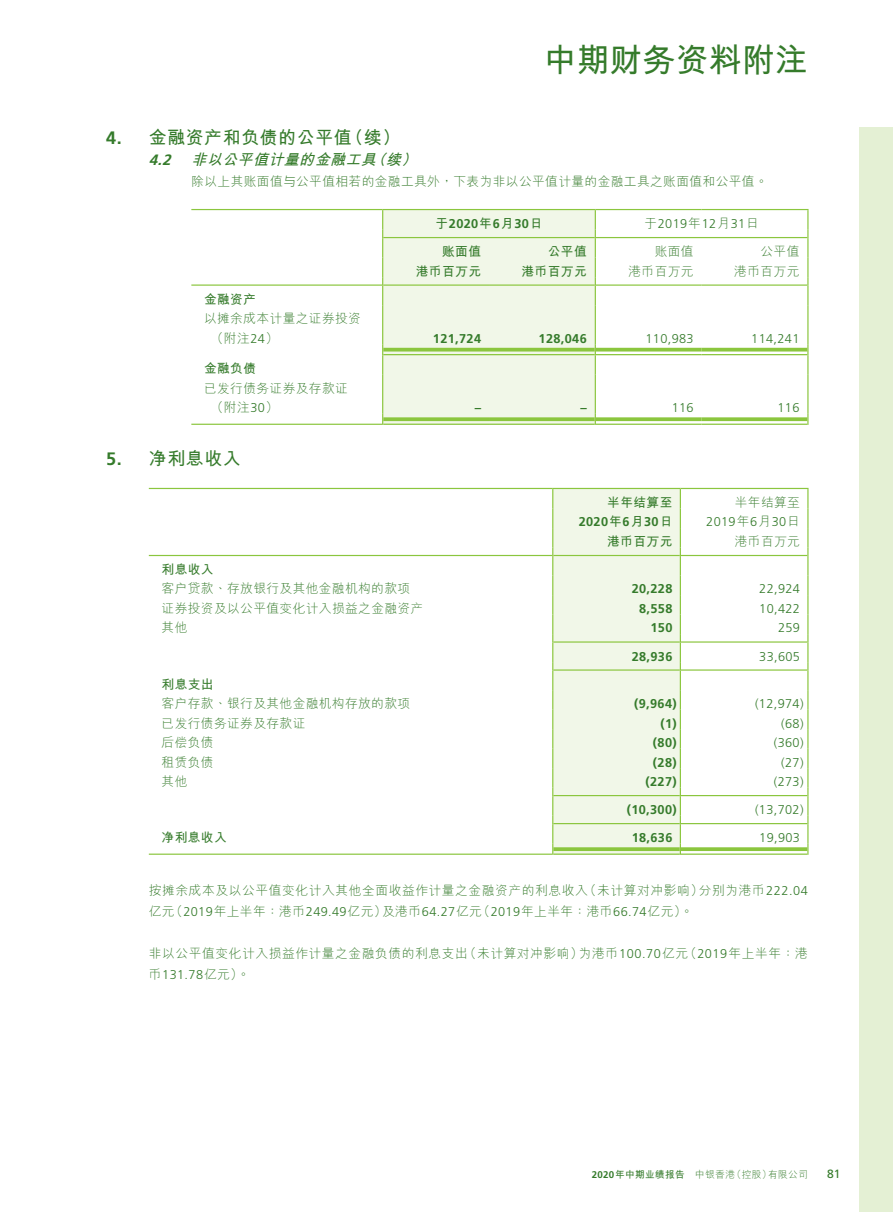
<style>
.page{position:relative;width:893px;height:1212px;background:#fff}
.page>*{position:absolute;margin:0;border:0;box-sizing:border-box;transform-origin:0 0}
.t1{font:700 33px "M Hei HKS";color:#357b2b}
.t2{font:700 18px "M Hei HKS";letter-spacing:.03em;color:#357b2b}
.t3{font:italic 700 15px "M Hei HKS";color:#357b2b}
.t4{font:300 12.75px/19.5px "M Hei HKS";letter-spacing:.03em;color:#357b2b}
.t5{font:300 12.75px "Frutiger LT Std";letter-spacing:.03em;color:#357b2b}
.t6{font:700 12.75px "Frutiger LT Std";letter-spacing:.03em;color:#357b2b}
.t7{font:700 12.75px "M Hei HKS";letter-spacing:.03em;color:#357b2b}
.t8{font:12px "Frutiger LT Std";color:#357b2b}
.t9{font:300 9.75px "M Hei HKS";letter-spacing:.03em;color:#357b2b}
.s1{font-family:"Frutiger LT Std"}
.s2{font-family:"M Hei HKS"}
.s3{font-family:"Frutiger LT Std";font-weight:700}
.s4{font-weight:700}
</style>
<div class="page">
<div style="left:859px;top:128px;width:34px;height:1084px;background:#e4f0d4"></div>
<div style="left:383px;top:210px;width:212px;height:214px;background:#f1f7e8"></div>
<hr style="left:191px;top:209px;width:192px;height:1px;background:#8bc63e">
<hr style="left:383px;top:209px;width:106px;height:1px;background:#8bc63e">
<hr style="left:489px;top:209px;width:106px;height:1px;background:#8bc63e">
<hr style="left:595px;top:209px;width:107px;height:1px;background:#8bc63e">
<hr style="left:702px;top:209px;width:106px;height:1px;background:#8bc63e">
<hr style="left:807px;top:305px;width:1px;height:39px;background:#8bc63e">
<svg style="left:807px;top:344px;width:1px;height:31px"></svg>
<hr style="left:807px;top:375px;width:1px;height:39px;background:#8bc63e">
<hr style="left:382px;top:305px;width:1px;height:39px;background:#8bc63e">
<svg style="left:382px;top:344px;width:1px;height:31px"></svg>
<hr style="left:382px;top:375px;width:1px;height:39px;background:#8bc63e">
<hr style="left:595px;top:305px;width:1px;height:39px;background:#8bc63e">
<svg style="left:595px;top:344px;width:1px;height:31px"></svg>
<hr style="left:595px;top:375px;width:1px;height:39px;background:#8bc63e">
<svg style="left:382px;top:210px;width:1px;height:95px"></svg>
<svg style="left:595px;top:210px;width:1px;height:95px"></svg>
<svg style="left:807px;top:210px;width:1px;height:95px"></svg>
<hr style="left:383px;top:237px;width:212px;height:1px;background:#8bc63e">
<hr style="left:596px;top:237px;width:211px;height:1px;background:#8bc63e">
<hr style="left:191px;top:284px;width:191px;height:2px;background:#8bc63e">
<hr style="left:383px;top:284px;width:106px;height:2px;background:#8bc63e">
<hr style="left:489px;top:284px;width:106px;height:2px;background:#8bc63e">
<hr style="left:596px;top:284px;width:106px;height:2px;background:#8bc63e">
<hr style="left:702px;top:284px;width:105px;height:2px;background:#8bc63e">
<hr style="left:383px;top:348px;width:106px;height:3px;background:#8bc63e">
<hr style="left:383px;top:354px;width:106px;height:1px;background:#8bc63e">
<hr style="left:489px;top:348px;width:106px;height:3px;background:#8bc63e">
<hr style="left:489px;top:354px;width:106px;height:1px;background:#8bc63e">
<hr style="left:596px;top:348px;width:106px;height:3px;background:#8bc63e">
<hr style="left:596px;top:354px;width:106px;height:1px;background:#8bc63e">
<hr style="left:702px;top:348px;width:105px;height:3px;background:#8bc63e">
<hr style="left:702px;top:354px;width:105px;height:1px;background:#8bc63e">
<hr style="left:191px;top:424px;width:191px;height:1px;background:#8bc63e">
<svg style="left:383px;top:417px;width:106px;height:4px"></svg>
<hr style="left:383px;top:424px;width:106px;height:1px;background:#8bc63e">
<svg style="left:489px;top:417px;width:106px;height:4px"></svg>
<hr style="left:489px;top:424px;width:106px;height:1px;background:#8bc63e">
<svg style="left:596px;top:417px;width:106px;height:4px"></svg>
<hr style="left:596px;top:424px;width:106px;height:1px;background:#8bc63e">
<svg style="left:702px;top:417px;width:105px;height:4px"></svg>
<hr style="left:702px;top:424px;width:105px;height:1px;background:#8bc63e">
<div style="left:553px;top:489px;width:127px;height:364px;background:#f1f7e8"></div>
<hr style="left:149px;top:488px;width:404px;height:1px;background:#8bc63e">
<hr style="left:553px;top:488px;width:127px;height:1px;background:#8bc63e">
<hr style="left:680px;top:488px;width:128px;height:1px;background:#8bc63e">
<svg style="left:552px;top:489px;width:1px;height:366px"></svg>
<svg style="left:807px;top:489px;width:1px;height:366px"></svg>
<svg style="left:680px;top:489px;width:1px;height:366px"></svg>
<hr style="left:149px;top:555px;width:403px;height:1px;background:#8bc63e">
<hr style="left:553px;top:555px;width:127px;height:1px;background:#8bc63e">
<hr style="left:681px;top:555px;width:126px;height:1px;background:#8bc63e">
<hr style="left:553px;top:641px;width:127px;height:2px;background:#8bc63e">
<hr style="left:681px;top:641px;width:126px;height:2px;background:#8bc63e">
<hr style="left:553px;top:669px;width:127px;height:2px;background:#8bc63e">
<hr style="left:681px;top:669px;width:126px;height:2px;background:#8bc63e">
<hr style="left:553px;top:795px;width:127px;height:1px;background:#8bc63e">
<hr style="left:681px;top:795px;width:126px;height:1px;background:#8bc63e">
<hr style="left:553px;top:823px;width:127px;height:1px;background:#8bc63e">
<hr style="left:681px;top:823px;width:126px;height:1px;background:#8bc63e">
<hr style="left:149px;top:853px;width:403px;height:2px;background:#8bc63e">
<svg style="left:553px;top:847px;width:127px;height:4px"></svg>
<hr style="left:553px;top:853px;width:127px;height:2px;background:#8bc63e">
<svg style="left:681px;top:847px;width:126px;height:4px"></svg>
<hr style="left:681px;top:853px;width:126px;height:2px;background:#8bc63e">
<h1 class="t1" style="left:544px;top:36px;width:265px">中期財務資料附註</h1>
<h2 class="t2" style="left:106px;top:124px;width:296px"><span class="s1">4.</span> 金融資產和負債的公平值（續）</h2>
<p class="t3" style="left:149px;top:149px;width:275px"><span class="s1">4.2</span> 非以公平值計量的金融工具（續）</p>
<p class="t4" style="left:191px;top:171px;width:578px">除以上其賬面值與公平值相若的金融工具外，下表為非以公平值計量的金融工具之賬面值和公平值。</p>
<p class="t6" style="left:435px;top:216px;width:109px"><span class="s2">於</span>2020<span class="s2">年</span>6<span class="s2">月</span>30<span class="s2">日</span></p>
<p class="t5" style="left:644px;top:216px;width:116px"><span class="s2">於</span>2019<span class="s2">年</span>12<span class="s2">月</span>31<span class="s2">日</span></p>
<p class="t7" style="left:442px;top:242px;width:40px">賬面值</p>
<p class="t7" style="left:548px;top:242px;width:40px">公平值</p>
<p class="t4" style="left:655px;top:241px;width:40px">賬面值</p>
<p class="t4" style="left:760px;top:241px;width:40px">公平值</p>
<p class="t7" style="left:416px;top:262px;width:67px">港幣百萬元</p>
<p class="t7" style="left:522px;top:262px;width:67px">港幣百萬元</p>
<p class="t4" style="left:628px;top:261px;width:67px">港幣百萬元</p>
<p class="t4" style="left:734px;top:261px;width:67px">港幣百萬元</p>
<p class="t7" style="left:204px;top:290px;width:54px">金融資產</p>
<p class="t4" style="left:211px;top:308px;width:152px;text-indent:-7px">以攤余成本計量之證券投資（附註<span class="s1">24</span>）</p>
<p class="t6" style="left:433px;top:331px;width:50px">121,724</p>
<p class="t6" style="left:539px;top:331px;width:50px">128,046</p>
<p class="t5" style="left:645px;top:331px;width:50px">110,983</p>
<p class="t5" style="left:751px;top:331px;width:50px">114,241</p>
<p class="t7" style="left:204px;top:359px;width:54px">金融負債</p>
<p class="t4" style="left:211px;top:378px;width:139px;text-indent:-7px">已發行債務證券及存款證（附註<span class="s1">30</span>）</p>
<h2 class="t2" style="left:106px;top:445px;width:136px"><span class="s1">5.</span> 淨利息收入</h2>
<p class="t6" style="left:475px;top:400px;width:8px">–</p>
<p class="t6" style="left:580px;top:400px;width:8px">–</p>
<p class="t5" style="left:672px;top:400px;width:23px">116</p>
<p class="t5" style="left:777px;top:400px;width:23px">116</p>
<p class="t7" style="left:607px;top:493px;width:67px">半年結算至</p>
<p class="t4" style="left:735px;top:492px;width:67px">半年結算至</p>
<p class="t6" style="left:579px;top:514px;width:95px">2020<span class="s2">年</span>6<span class="s2">月</span>30<span class="s2">日</span></p>
<p class="t5" style="left:706px;top:515px;width:95px">2019<span class="s2">年</span>6<span class="s2">月</span>30<span class="s2">日</span></p>
<p class="t7" style="left:607px;top:532px;width:67px">港幣百萬元</p>
<p class="t4" style="left:735px;top:531px;width:67px">港幣百萬元</p>
<p class="t7" style="left:162px;top:560px;width:54px">利息收入</p>
<p class="t4" style="left:162px;top:578px;width:250px">客戶貸款、存放銀行及其他金融機構的款項</p>
<p class="t6" style="left:632px;top:581px;width:42px">20,228</p>
<p class="t5" style="left:759px;top:582px;width:42px">22,924</p>
<p class="t4" style="left:162px;top:598px;width:263px">證券投資及以公平值變化計入損益之金融資產</p>
<p class="t6" style="left:639px;top:601px;width:35px">8,558</p>
<p class="t5" style="left:759px;top:601px;width:42px">10,422</p>
<p class="t4" style="left:162px;top:617px;width:27px">其他</p>
<p class="t6" style="left:650px;top:620px;width:23px">150</p>
<p class="t5" style="left:778px;top:621px;width:23px">259</p>
<p class="t6" style="left:632px;top:648px;width:42px">28,936</p>
<p class="t5" style="left:759px;top:649px;width:42px">33,605</p>
<p class="t7" style="left:162px;top:674px;width:54px">利息支出</p>
<p class="t4" style="left:162px;top:693px;width:250px">客戶存款、銀行及其他金融機構存放的款項</p>
<p class="t6" style="left:634px;top:696px;width:44px">(9,964)</p>
<p class="t5" style="left:755px;top:696px;width:50px">(12,974)</p>
<p class="t4" style="left:162px;top:713px;width:145px">已發行債務證券及存款證</p>
<p class="t6" style="left:660px;top:716px;width:18px">(1)</p>
<p class="t5" style="left:781px;top:716px;width:24px">(68)</p>
<p class="t4" style="left:162px;top:732px;width:54px">後償負債</p>
<p class="t6" style="left:653px;top:735px;width:25px">(80)</p>
<p class="t5" style="left:774px;top:735px;width:31px">(360)</p>
<p class="t4" style="left:162px;top:752px;width:54px">租賃負債</p>
<p class="t6" style="left:653px;top:754px;width:25px">(28)</p>
<p class="t5" style="left:781px;top:755px;width:24px">(27)</p>
<p class="t4" style="left:162px;top:771px;width:27px">其他</p>
<p class="t6" style="left:645px;top:774px;width:33px">(227)</p>
<p class="t5" style="left:774px;top:774px;width:31px">(273)</p>
<p class="t6" style="left:627px;top:802px;width:51px">(10,300)</p>
<p class="t5" style="left:755px;top:802px;width:50px">(13,702)</p>
<p class="t7" style="left:162px;top:828px;width:67px">淨利息收入</p>
<p class="t6" style="left:632px;top:830px;width:42px">18,636</p>
<p class="t5" style="left:759px;top:830px;width:42px">19,903</p>
<p class="t4" style="left:149px;top:879px;width:661px;line-height:21px">按攤余成本及以公平值變化計入其他全面收益作計量之金融資產的利息收入（未計算對沖影響）分別為港幣<span class="s1">222.04</span>億元（<span class="s1">2019</span>年上半年：港幣<span class="s1">249.49</span>億元）及港幣<span class="s1">64.27</span>億元（<span class="s1">2019</span>年上半年：港幣<span class="s1">66.74</span>億元）。</p>
<p class="t4" style="left:149px;top:943px;width:661px">非以公平值變化計入損益作計量之金融負債的利息支出（未計算對沖影響）為港幣<span class="s1">100.70</span>億元（<span class="s1">2019</span>年上半年：港</p>
<p class="t5" style="left:149px;top:967px;width:102px"><span class="s2">幣</span>131.78<span class="s2">億元）。</span></p>
<p class="t9" style="left:592px;top:1168px;width:218px"><span class="s3">2020</span><span class="s4">年中期業績報告</span> 中銀香港（控股）有限公司</p>
<p class="t8" style="left:827px;top:1167px;width:15px">81</p>
</div>
